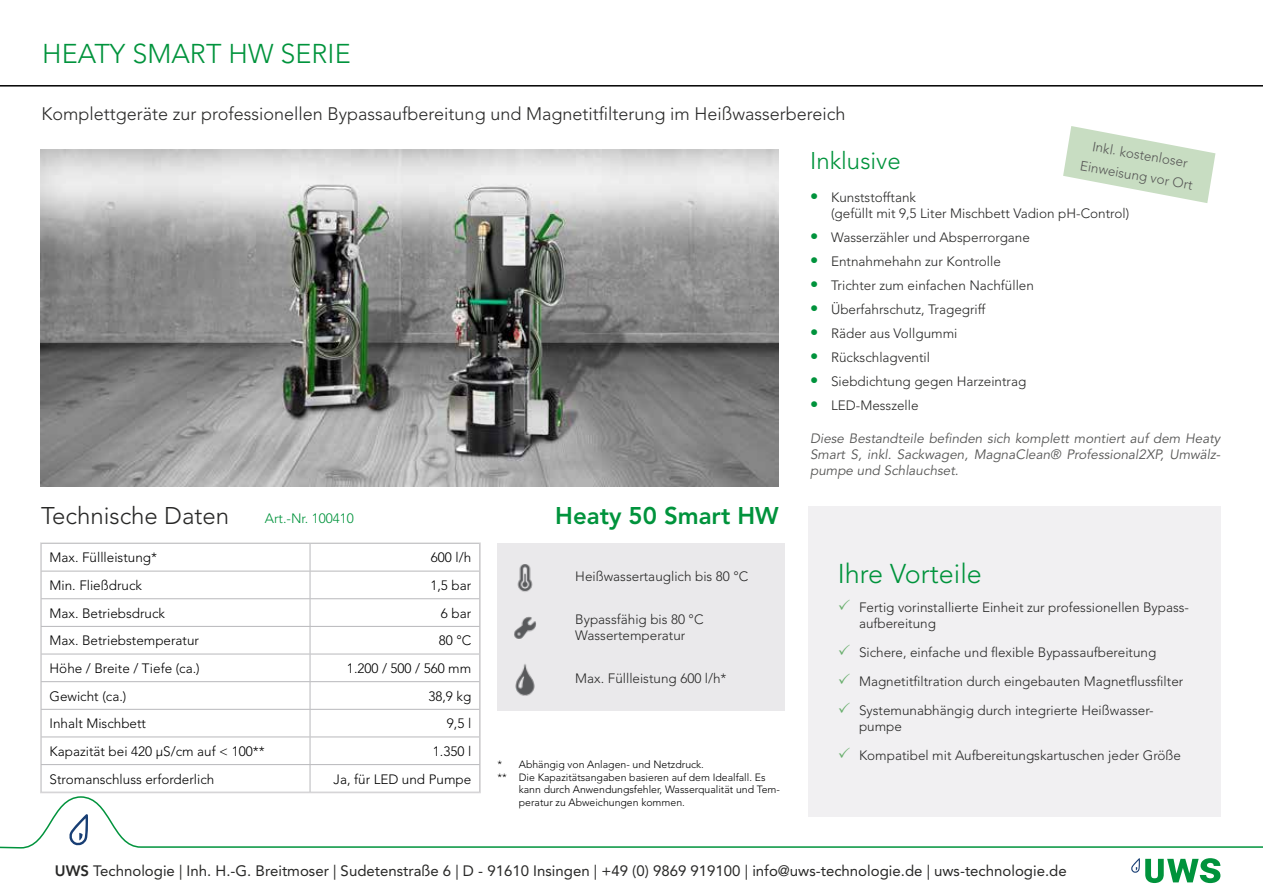
<style>
.page{position:relative;width:1263px;height:893px;background:#fff}
.page>*{position:absolute;margin:0;border:0;box-sizing:border-box;transform-origin:0 0}
.t1{font:300 27px "Avenir LT Std";color:#00933c}
.t2{font:300 24px "Avenir LT Std";color:#282827}
.t3{font:800 24px "Avenir LT Pro";color:#00933c}
.t4{font:300 24px "Avenir LT Std";color:#00933c}
.t5{font:300 18px "Avenir LT Std";color:#282827}
.t6{font:15px "Avenir LT Std";color:#282827}
.t7{font:300 13.5px/16.2px "Avenir LT Std";color:#282827}
.t8{font:300 13.5px "Avenir LT Std";color:#000}
.t9{font:italic 13.5px/16.2px "Avenir LT Pro";color:#575756;text-align:justify}
.t10{font:300 13.5px/21px "Avenir LT Std";color:#575756;text-align:center}
.t11{font:300 13.5px "Avenir LT Std";color:#00933c}
.t12{font:300 10.5px "Avenir LT Std";color:#000}
.s1{font-family:"Avenir LT Pro";font-weight:800;font-size:16.5px;color:#00933c}
.s2{color:#69af6d}
.s3{font-family:"Avenir LT Pro";font-weight:800}
</style>
<div class="page">
<img style="left:40px;top:150px;width:739px;height:336px">
<hr style="left:41px;top:571px;width:269px;height:1px;background:#b8b8bb">
<hr style="left:310px;top:571px;width:170px;height:1px;background:#b8b8bb">
<hr style="left:41px;top:598px;width:269px;height:1px;background:#b8b8bb">
<hr style="left:310px;top:598px;width:170px;height:1px;background:#b8b8bb">
<hr style="left:41px;top:626px;width:269px;height:1px;background:#b8b8bb">
<hr style="left:310px;top:626px;width:170px;height:1px;background:#b8b8bb">
<hr style="left:41px;top:654px;width:269px;height:1px;background:#b8b8bb">
<hr style="left:310px;top:654px;width:170px;height:1px;background:#b8b8bb">
<hr style="left:41px;top:681px;width:269px;height:1px;background:#b8b8bb">
<hr style="left:310px;top:681px;width:170px;height:1px;background:#b8b8bb">
<hr style="left:41px;top:709px;width:269px;height:1px;background:#b8b8bb">
<hr style="left:310px;top:709px;width:170px;height:1px;background:#b8b8bb">
<hr style="left:41px;top:737px;width:269px;height:1px;background:#b8b8bb">
<hr style="left:310px;top:737px;width:170px;height:1px;background:#b8b8bb">
<hr style="left:41px;top:764px;width:269px;height:1px;background:#b8b8bb">
<hr style="left:310px;top:764px;width:170px;height:1px;background:#b8b8bb">
<svg style="left:310px;top:545px;width:1px;height:246px"></svg>
<div style="left:40px;top:543px;width:440px;height:250px;border:1px solid #dcdbdc"></div>
<div style="left:497px;top:543px;width:287px;height:168px;background:#eae9eb"></div>
<img style="left:514px;top:564px;width:22px;height:132px">
<div style="left:808px;top:506px;width:412px;height:310px;background:#f1f0f2"></div>
<svg style="left:1063px;top:126px;width:152px;height:77px"></svg>
<hr style="left:0;top:85px;width:1263px;height:2px;background:#000">
<svg style="left:1131px;top:858px;width:89px;height:25px"></svg>
<svg style="left:0;top:796px;width:1263px;height:52px"></svg>
<svg style="left:69px;top:814px;width:19px;height:31px"></svg>
<h1 class="t1" style="left:42px;top:38px;width:310px">HEATY SMART HW SERIE</h1>
<h3 class="t5" style="left:41px;top:103px;width:805px">Komplettgeräte zur professionellen Bypassaufbereitung und Magnetitfilterung im Heißwasserbereich</h3>
<h2 class="t2" style="left:41px;top:502px;width:190px">Technische Daten</h2>
<p class="t8" style="left:50px;top:550px;width:109px">Max. Füllleistung*</p>
<p class="t8" style="left:431px;top:550px;width:42px">600 l/h</p>
<p class="t8" style="left:50px;top:577px;width:94px">Min. Fließdruck</p>
<p class="t8" style="left:430px;top:577px;width:42px">1,5 bar</p>
<p class="t8" style="left:50px;top:605px;width:117px">Max. Betriebsdruck</p>
<p class="t8" style="left:441px;top:605px;width:32px">6 bar</p>
<p class="t8" style="left:50px;top:633px;width:151px">Max. Betriebstemperatur</p>
<p class="t8" style="left:439px;top:633px;width:34px">80 °C</p>
<p class="t8" style="left:50px;top:660px;width:152px">Höhe / Breite / Tiefe (ca.)</p>
<p class="t8" style="left:347px;top:660px;width:126px">1.200 / 500 / 560 mm</p>
<p class="t8" style="left:50px;top:688px;width:78px">Gewicht (ca.)</p>
<p class="t8" style="left:428px;top:688px;width:44px">38,9 kg</p>
<p class="t8" style="left:50px;top:716px;width:98px">Inhalt Mischbett</p>
<p class="t8" style="left:447px;top:716px;width:26px">9,5 l</p>
<p class="t8" style="left:50px;top:743px;width:217px">Kapazität bei 420 µS/cm auf &lt; 100**</p>
<p class="t8" style="left:433px;top:743px;width:40px">1.350 l</p>
<p class="t8" style="left:50px;top:771px;width:166px">Stromanschluss erforderlich</p>
<p class="t8" style="left:334px;top:771px;width:139px">Ja, für LED und Pumpe</p>
<p class="t11" style="left:265px;top:511px;width:91px">Art.-Nr. 100410</p>
<h2 class="t3" style="left:555px;top:501px;width:225px">Heaty 50 Smart HW</h2>
<p class="t7" style="left:575px;top:568px;width:174px">Heißwassertauglich bis 80 °C</p>
<p class="t7" style="left:575px;top:611px;width:130px">Bypassfähig bis 80 °C<br>Wassertemperatur</p>
<p class="t7" style="left:575px;top:671px;width:153px">Max. Füllleistung 600 l/h*</p>
<p class="t12" style="left:497px;top:758px;width:208px">* Abhängig von Anlagen- und Netzdruck.</p>
<p class="t12" style="left:497px;top:771px;width:269px">** Die Kapazitätsangaben basieren auf dem Idealfall. Es</p>
<p class="t12" style="left:519px;top:783px;width:263px">kann durch Anwendungsfehler, Wasserqualität und Tem-</p>
<p class="t12" style="left:519px;top:796px;width:168px">peratur zu Abweichungen kommen.</p>
<p class="t10" style="left:1086px;top:134px;width:116px;rotate:10deg">Inkl. kostenloser<br>Einweisung vor Ort</p>
<h2 class="t4" style="left:810px;top:147px;width:92px">Inklusive</h2>
<p class="t7" style="left:831px;top:189px;width:300px;text-indent:-21px"><span class="s1">•</span> Kunststofftank<br>(gefüllt mit 9,5 Liter Mischbett Vadion pH-Control)</p>
<p class="t7" style="left:810px;top:229px;width:221px"><span class="s1">•</span> Wasserzähler und Absperrorgane</p>
<p class="t7" style="left:810px;top:253px;width:192px"><span class="s1">•</span> Entnahmehahn zur Kontrolle</p>
<p class="t7" style="left:810px;top:277px;width:225px"><span class="s1">•</span> Trichter zum einfachen Nachfüllen</p>
<p class="t7" style="left:810px;top:301px;width:177px"><span class="s1">•</span> Überfahrschutz, Tragegriff</p>
<p class="t7" style="left:810px;top:325px;width:149px"><span class="s1">•</span> Räder aus Vollgummi</p>
<p class="t7" style="left:810px;top:349px;width:121px"><span class="s1">•</span> Rückschlagventil</p>
<p class="t7" style="left:810px;top:374px;width:218px"><span class="s1">•</span> Siebdichtung gegen Harzeintrag</p>
<p class="t7" style="left:810px;top:398px;width:110px"><span class="s1">•</span> LED-Messzelle</p>
<p class="t9" style="left:810px;top:430px;width:412px">Diese Bestandteile befinden sich komplett montiert auf dem Heaty Smart S, inkl. Sackwagen, MagnaClean® Professional2XP, Umwälz&shy;pumpe und Schlauchset.</p>
<h1 class="t1" style="left:838px;top:557px;width:146px">Ihre Vorteile</h1>
<p class="t7" style="left:859px;top:599px;width:332px;text-indent:-21px"><span class="s2">✓</span> Fertig vorinstallierte Einheit zur professionellen Bypass&shy;aufbereitung</p>
<p class="t7" style="left:838px;top:644px;width:320px"><span class="s2">✓</span> Sichere, einfache und flexible Bypassaufbereitung</p>
<p class="t7" style="left:838px;top:673px;width:347px"><span class="s2">✓</span> Magnetitfiltration durch eingebauten Magnetflussfilter</p>
<p class="t7" style="left:859px;top:702px;width:296px;text-indent:-21px"><span class="s2">✓</span> Systemunabhängig durch integrierte Heißwasser&shy;pumpe</p>
<p class="t7" style="left:838px;top:747px;width:345px"><span class="s2">✓</span> Kompatibel mit Aufbereitungskartuschen jeder Größe</p>
<p class="t6" style="left:55px;top:862px;width:1013px"><span class="s3">UWS</span> Technologie | Inh. H.-G. Breitmoser | Sudetenstraße 6 | D - 91610 Insingen | +49 (0) 9869 919100 | info@uws-technologie.de | uws-technologie.de</p>
</div>
